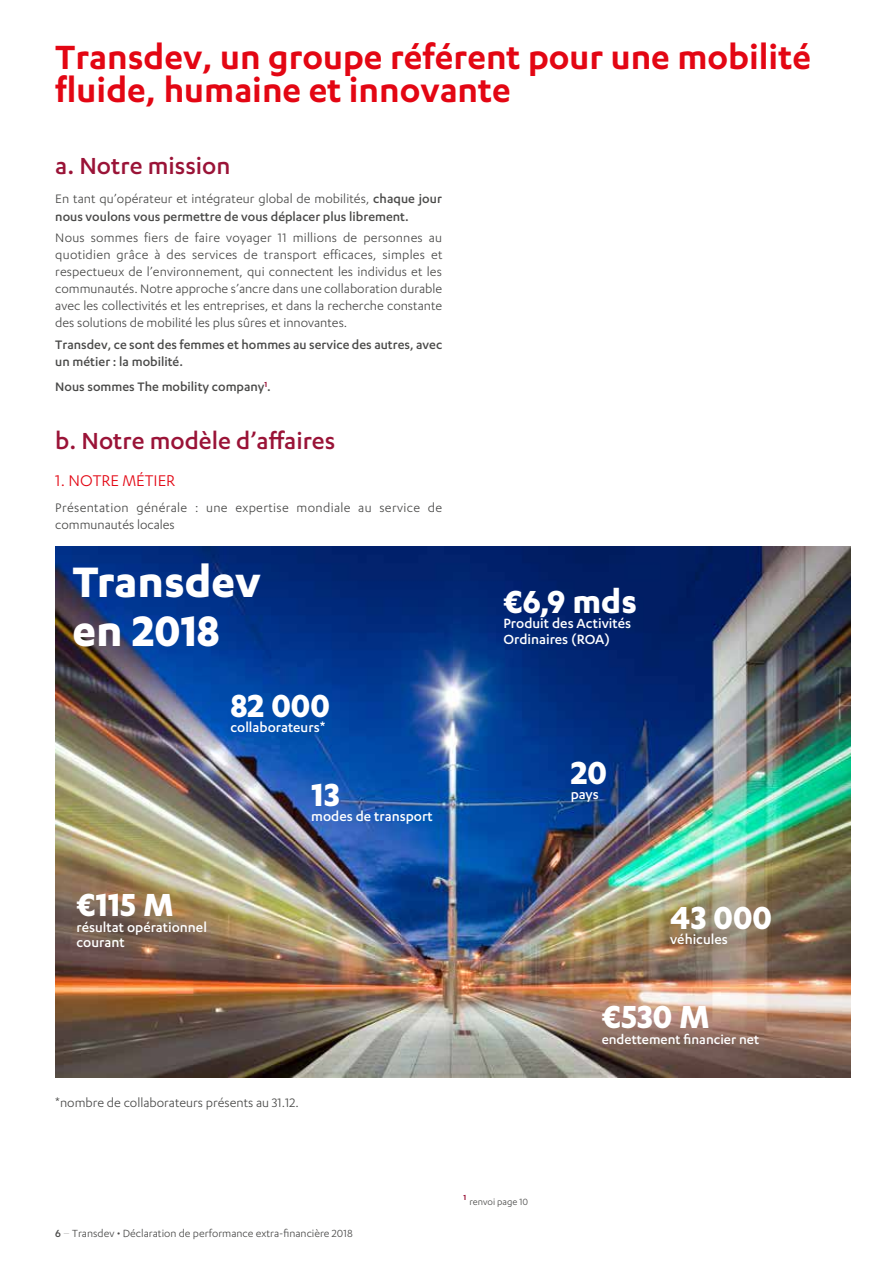
<style>
.page{position:relative;width:893px;height:1263px;background:#fff}
.page>*{position:absolute;margin:0;border:0;box-sizing:border-box;transform-origin:0 0}
.t1{font:700 49.5px/49.5px "Karbon";color:#fff}
.t2{font:600 39px/33px "Karbon";color:#e30613}
.t3{font:700 37.05px "Karbon";color:#fff}
.t4{font:500 27px "Karbon";color:#9a1337}
.t5{font:18px "Karbon";color:#e30613}
.t6{font:500 15.45px/15.5px "Karbon";color:#fff}
.t7{font:500 15px "Karbon";color:#fff}
.t8{font:14.25px/17.1px "Karbon";color:#4a4a49;text-align:justify}
.t9{font:500 14.25px/17.1px "Karbon";color:#4a4a49}
.t10{font:14.25px/17.1px "Karbon";letter-spacing:.025em;color:#4a4a49}
.t11{font:12px "Karbon";color:#4a4a49}
.t12{font:10.5px "Karbon";color:#4a4a49}
.s1{font-weight:400}
.s2{font-weight:500}
.s3{font-weight:100}
</style>
<div class="page">
<img style="left:55px;top:546px;width:795px;height:532px">
<h2 class="t2" style="left:55px;top:39px;width:757px">Transdev, un groupe référent pour une mobilité fluide, humaine et innovante</h2>
<h3 class="t4" style="left:55px;top:150px;width:177px">a. Notre mission</h3>
<p class="t9" style="left:55px;top:190px;width:388px"><span class="s1">En tant qu’opérateur et intégrateur global de mobilités,</span> chaque jour nous voulons vous permettre de vous déplacer plus librement.</p>
<p class="t8" style="left:55px;top:229px;width:389px">Nous sommes fiers de faire voyager 11 millions de personnes au quotidien grâce à des services de transport efficaces, simples et respectueux de l’environnement, qui connectent les individus et les communautés. Notre approche s’ancre dans une collaboration durable avec les collectivités et les entreprises, et dans la recherche constante des solutions de mobilité les plus sûres et innovantes.</p>
<p class="t9" style="left:55px;top:335px;width:388px">Transdev, ce sont des femmes et hommes au service des autres, avec un métier : la mobilité.</p>
<p class="t9" style="left:55px;top:378px;width:217px">Nous sommes The mobility company<sup>1</sup>.</p>
<h3 class="t4" style="left:55px;top:426px;width:282px">b. Notre modèle d’affaires</h3>
<p class="t5" style="left:55px;top:471px;width:121px">1. NOTRE MÉTIER</p>
<p class="t10" style="left:55px;top:498px;width:388px">Présentation générale : une expertise mondiale au service de communautés locales</p>
<h1 class="t1" style="left:72px;top:555px;width:190px">Transdev en 2018</h1>
<h3 class="t3" style="left:230px;top:684px;width:101px">82 000</h3>
<p class="t6" style="left:230px;top:719px;width:96px">collaborateurs*</p>
<h3 class="t3" style="left:77px;top:884px;width:99px">€115 M</h3>
<p class="t6" style="left:77px;top:919px;width:132px">résultat opérationnel courant</p>
<h3 class="t3" style="left:311px;top:774px;width:30px">13</h3>
<p class="t6" style="left:311px;top:808px;width:123px">modes de transport</p>
<p class="t8" style="left:55px;top:1093px;width:245px">*nombre de collaborateurs présents au 31.12.</p>
<h3 class="t3" style="left:503px;top:580px;width:135px">€6,9 mds</h3>
<p class="t6" style="left:503px;top:615px;width:129px">Produit des Activités<br>Ordinaires (ROA)</p>
<h3 class="t3" style="left:571px;top:752px;width:38px">20</h3>
<p class="t6" style="left:571px;top:786px;width:30px">pays</p>
<h3 class="t3" style="left:670px;top:896px;width:103px">43 000</h3>
<p class="t6" style="left:670px;top:931px;width:59px">véhicules</p>
<h3 class="t3" style="left:602px;top:996px;width:110px">€530 M</h3>
<p class="t7" style="left:602px;top:1031px;width:159px">endettement financier net</p>
<p class="t11" style="left:55px;top:1226px;width:299px"><span class="s2">6</span> <span class="s3">–</span> Transdev • Déclaration de performance extra-financière 2018</p>
<p class="t12" style="left:463px;top:1196px;width:66px"><sup>1</sup> renvoi page 10</p>
</div>
